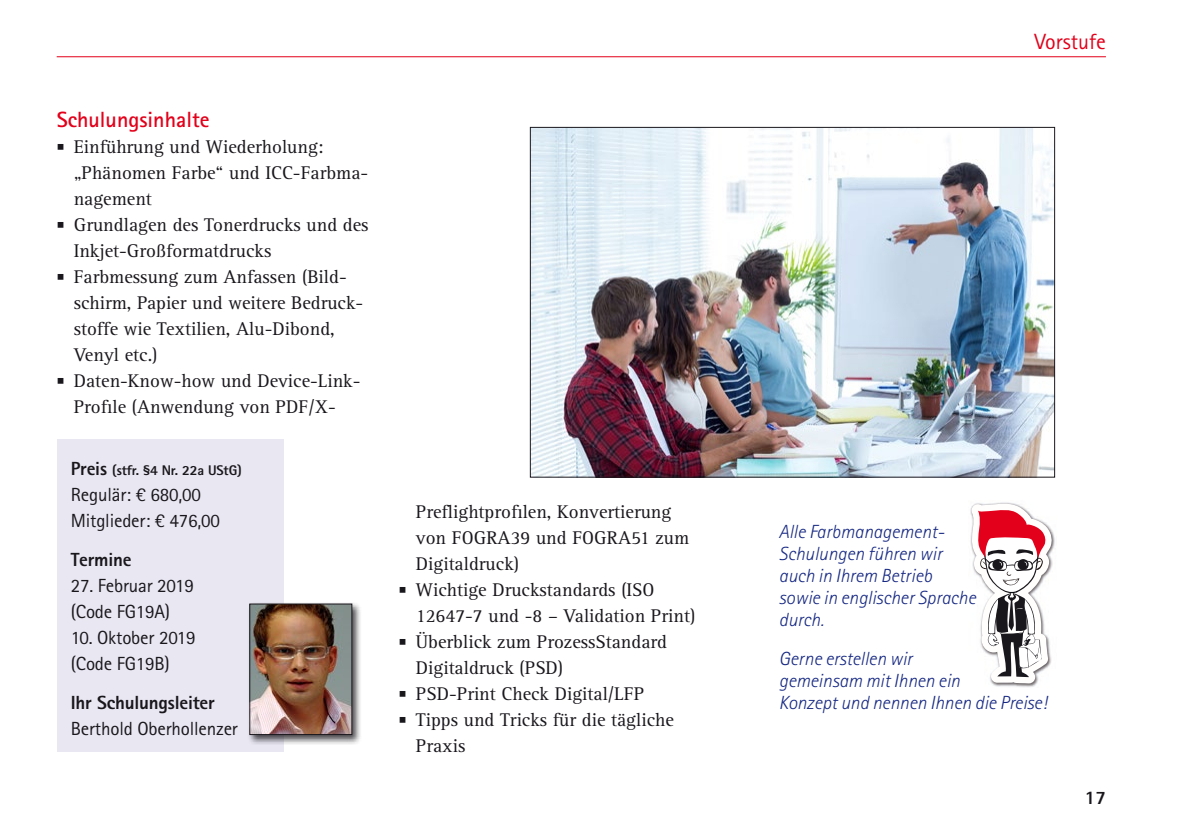
<style>
.page{position:relative;width:1191px;height:840px;background:#fff}
.page>*{position:absolute;margin:0;border:0;box-sizing:border-box;transform-origin:0 0}
.t1{font:91.2px "Rotis Serif Pro";color:#1a171c;scale:.21 1}
.t2{font:700 22px "Rotis Sans Serif Std";color:#e2001a}
.t3{font:22px "Rotis Sans Serif Std";color:#e2001a}
.t4{font:19px/26px "Rotis Serif Pro";color:#1a171c}
.t5{font:italic 300 19px/22px "Rotis Sans Serif Std";color:#172983}
.t6{font:19px/26px "Rotis Sans Serif Std";letter-spacing:-.01em;color:#1a171c}
.t7{font:800 19px "Rotis Sans Serif Std";letter-spacing:-.01em;color:#1a171c}
.t8{font:800 14px "Rotis Sans Serif Std";letter-spacing:-.01em;color:#1a171c}
.s1{font-size:19px}
</style>
<div class="page">
<hr style="left:57px;top:56px;width:1049px;height:1px;background:#e2001a">
<div style="left:57px;top:439px;width:226px;height:312px;background:#e9e7f2"></div>
<img style="left:532px;top:129px;width:520px;height:346px">
<div style="left:247px;top:601px;width:115px;height:143px;background:#1a171c;opacity:.75"></div>
<img style="left:251px;top:605px;width:99px;height:127px">
<div style="left:249px;top:603px;width:103px;height:131px;border:1px solid #1a171c"></div>
<img style="left:991px;top:502px;width:64px;height:185px">
<svg style="left:970px;top:503px;width:83px;height:180px"></svg>
<p class="t2" style="left:57px;top:106px;width:154px">Schulungsinhalte</p>
<h1 class="t1" style="left:57px;top:84px;width:38px">-</h1>
<p class="t4" style="left:74px;top:134px;width:296px">Einführung und Wiederholung: „Phänomen Farbe“ und ICC-Farbma&shy;nagement</p>
<h1 class="t1" style="left:57px;top:162px;width:38px">-</h1>
<p class="t4" style="left:74px;top:212px;width:296px">Grundlagen des Tonerdrucks und des<br>Inkjet-Großformatdrucks</p>
<h1 class="t1" style="left:57px;top:214px;width:38px">-</h1>
<p class="t4" style="left:74px;top:264px;width:291px">Farbmessung zum Anfassen (Bild&shy;schirm, Papier und weitere Bedruck&shy;stoffe wie Textilien, Alu-Dibond,<br>Venyl etc.)</p>
<h1 class="t1" style="left:57px;top:318px;width:38px">-</h1>
<p class="t4" style="left:74px;top:368px;width:288px">Daten-Know-how und Device-Link-<br>Profile (Anwendung von PDF/X-</p>
<p class="t8" style="left:71px;top:460px;width:172px"><span class="s1">Preis</span> (stfr. §4 Nr. 22a UStG)</p>
<p class="t6" style="left:71px;top:480px;width:151px">Regulär: € 680,00<br>Mitglieder: € 476,00</p>
<p class="t7" style="left:71px;top:546px;width:62px">Termine</p>
<p class="t6" style="left:71px;top:571px;width:125px">27. Februar 2019 (Code FG19A)</p>
<p class="t6" style="left:71px;top:623px;width:126px">10. Oktober 2019 (Code FG19B)</p>
<p class="t7" style="left:71px;top:689px;width:146px">Ihr Schulungsleiter</p>
<p class="t6" style="left:71px;top:714px;width:168px">Berthold Oberhollenzer</p>
<p class="t4" style="left:416px;top:498px;width:275px">Preflightprofilen, Konvertierung von FOGRA39 und FOGRA51 zum<br>Digitaldruck)</p>
<h1 class="t1" style="left:399px;top:526px;width:38px">-</h1>
<p class="t4" style="left:416px;top:576px;width:281px">Wichtige Druckstandards (ISO<br>12647-7 und -8 – Validation Print)</p>
<h1 class="t1" style="left:399px;top:578px;width:38px">-</h1>
<p class="t4" style="left:416px;top:628px;width:253px">Überblick zum ProzessStandard<br>Digitaldruck (PSD)</p>
<h1 class="t1" style="left:399px;top:630px;width:38px">-</h1>
<p class="t4" style="left:416px;top:680px;width:230px">PSD-Print Check Digital/LFP</p>
<h1 class="t1" style="left:399px;top:656px;width:38px">-</h1>
<p class="t4" style="left:416px;top:706px;width:259px">Tipps und Tricks für die tägliche<br>Praxis</p>
<p class="t3" style="left:1034px;top:29px;width:73px">Vorstufe</p>
<p class="t5" style="left:779px;top:520px;width:198px">Alle Farbmanagement-<br>Schulungen führen wir auch in Ihrem Betrieb sowie in englischer Sprache durch.</p>
<p class="t5" style="left:779px;top:647px;width:270px">Gerne erstellen wir<br>gemeinsam mit Ihnen ein<br>Konzept und nennen Ihnen die Preise!</p>
<p class="t7" style="left:1084px;top:784px;width:23px">17</p>
</div>
